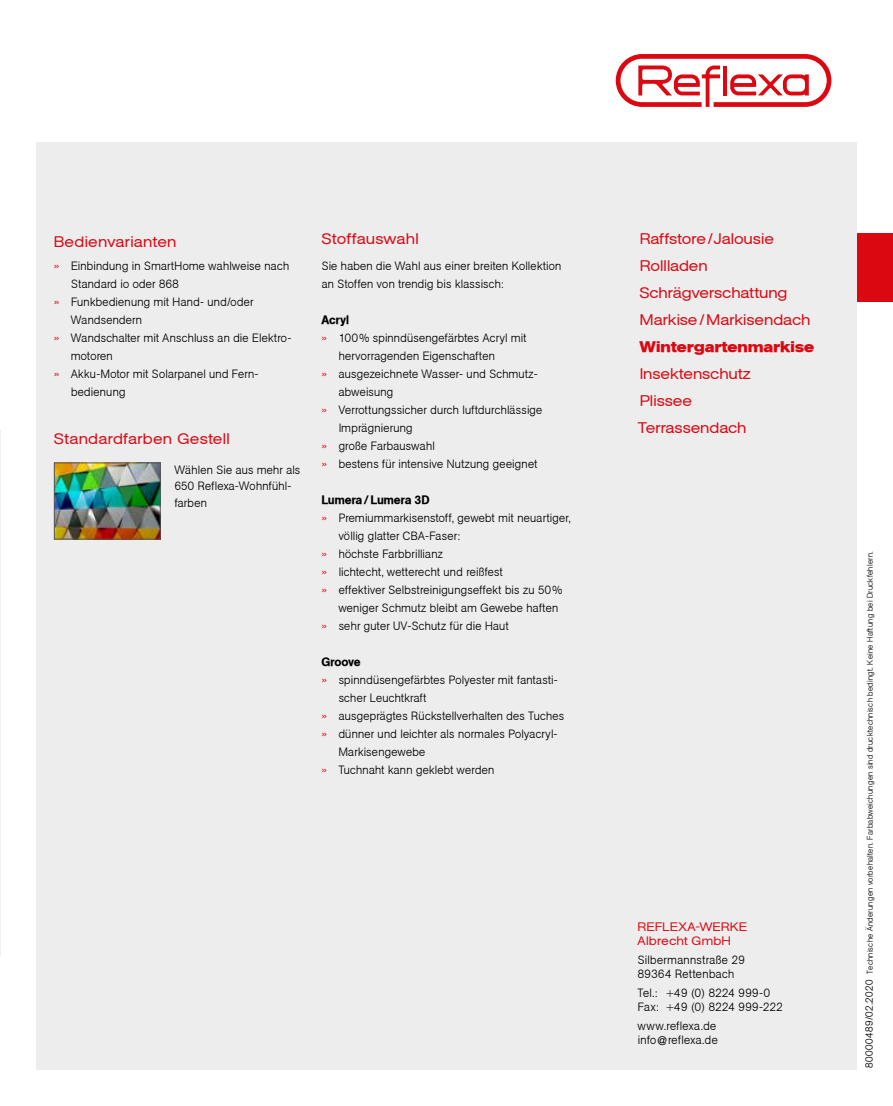
<style>
.page{position:relative;width:893px;height:1106px;background:#fff}
.page>*{position:absolute;margin:0;border:0;box-sizing:border-box;transform-origin:0 0}
.t1{font:15px/27px "Agba Extended Normal";letter-spacing:.015em;color:#db0812}
.t2{font:700 15px "Agba Extended";letter-spacing:.005em;color:#db0812}
.t3{font:700 12px/14.4px "Agba Small";letter-spacing:.01em;color:#000}
.t4{font:12px "Agba Medium Normal";letter-spacing:.01em;color:#000}
.t5{font:12px/14.4px "Agba Extended Normal";letter-spacing:.035em;color:#db0812}
.t6{font:700 8.25px "Agba Small";letter-spacing:.02em;color:#000}
.s1{color:#db0812}
.s2{font-size:10.5px}
</style>
<div class="page">
<div style="left:603px;top:234px;width:290px;height:68px;background:#db0812"></div>
<div style="left:36px;top:142px;width:821px;height:927px;background:#ededed"></div>
<svg style="left:616px;top:54px;width:215px;height:53px"></svg>
<img style="left:56px;top:465px;width:102px;height:72px">
<div style="left:54px;top:463px;width:106px;height:76px;border:1px solid #575756"></div>
<p class="t1" style="left:54px;top:229px;width:124px">Bedienvarianten</p>
<p class="t3" style="left:54px;top:259px;width:237px"><span class="s1">»</span> Einbindung in SmartHome wahlweise nach</p>
<p class="t3" style="left:71px;top:277px;width:109px">Standard io oder 868</p>
<p class="t3" style="left:54px;top:295px;width:201px"><span class="s1">»</span> Funkbedienung mit Hand- und/oder</p>
<p class="t3" style="left:71px;top:313px;width:72px">Wandsendern</p>
<p class="t3" style="left:54px;top:331px;width:239px"><span class="s1">»</span> Wandschalter mit Anschluss an die Elektro-</p>
<p class="t3" style="left:71px;top:349px;width:43px">motoren</p>
<p class="t3" style="left:54px;top:367px;width:206px"><span class="s1">»</span> Akku-Motor mit Solarpanel und Fern-</p>
<p class="t3" style="left:71px;top:385px;width:56px">bedienung</p>
<p class="t1" style="left:54px;top:426px;width:177px">Standardfarben Gestell</p>
<p class="t3" style="left:175px;top:461px;width:127px;line-height:16.5px">Wählen Sie aus mehr als<br>650 Reflexa-Wohnfühl&shy;farben</p>
<p class="t1" style="left:322px;top:226px;width:99px">Stoffauswahl</p>
<p class="t3" style="left:322px;top:257px;width:241px;line-height:18px">Sie haben die Wahl aus einer breiten Kollektion an Stoffen von trendig bis klassisch:</p>
<p class="t4" style="left:322px;top:315px;width:29px">Acryl</p>
<p class="t3" style="left:322px;top:331px;width:206px"><span class="s1">»</span> 100 % spinndüsengefärbtes Acryl mit</p>
<p class="t3" style="left:339px;top:349px;width:158px">hervorragenden Eigenschaften</p>
<p class="t3" style="left:322px;top:367px;width:218px"><span class="s1">»</span> ausgezeichnete Wasser- und Schmutz-</p>
<p class="t3" style="left:339px;top:385px;width:56px">abweisung</p>
<p class="t3" style="left:322px;top:403px;width:222px"><span class="s1">»</span> Verrottungssicher durch luftdurchlässige</p>
<p class="t3" style="left:339px;top:421px;width:76px">Imprägnierung</p>
<p class="t3" style="left:322px;top:439px;width:115px"><span class="s1">»</span> große Farbauswahl</p>
<p class="t3" style="left:322px;top:457px;width:217px"><span class="s1">»</span> bestens für intensive Nutzung geeignet</p>
<p class="t4" style="left:322px;top:495px;width:110px">Lumera / Lumera 3D</p>
<p class="t3" style="left:322px;top:511px;width:251px"><span class="s1">»</span> Premiummarkisenstoff, gewebt mit neuartiger,</p>
<p class="t3" style="left:339px;top:529px;width:123px">völlig glatter CBA-Faser:</p>
<p class="t3" style="left:322px;top:547px;width:123px"><span class="s1">»</span> höchste Farbbrillianz</p>
<p class="t3" style="left:322px;top:565px;width:183px"><span class="s1">»</span> lichtecht, wetterecht und reißfest</p>
<p class="t3" style="left:322px;top:583px;width:242px"><span class="s1">»</span> effektiver Selbstreinigungseffekt bis zu 50 %</p>
<p class="t3" style="left:339px;top:601px;width:221px">weniger Schmutz bleibt am Gewebe haften</p>
<p class="t3" style="left:322px;top:619px;width:189px"><span class="s1">»</span> sehr guter UV-Schutz für die Haut</p>
<p class="t4" style="left:322px;top:657px;width:40px">Groove</p>
<p class="t3" style="left:322px;top:673px;width:238px"><span class="s1">»</span> spinndüsengefärbtes Polyester mit fantasti-</p>
<p class="t3" style="left:339px;top:691px;width:89px">scher Leuchtkraft</p>
<p class="t3" style="left:322px;top:709px;width:244px"><span class="s1">»</span> ausgeprägtes Rückstellverhalten des Tuches</p>
<p class="t3" style="left:322px;top:727px;width:238px"><span class="s1">»</span> dünner und leichter als normales Polyacryl-</p>
<p class="t3" style="left:339px;top:745px;width:88px">Markisengewebe</p>
<p class="t3" style="left:322px;top:763px;width:174px"><span class="s1">»</span> Tuchnaht kann geklebt werden</p>
<p class="t1" style="left:640px;top:226px;width:172px">Raffstore / Jalousie<br>Rollladen<br>Schrägverschattung<br>Markise / Markisendach</p>
<p class="t2" style="left:640px;top:341px;width:176px">Wintergartenmarkise</p>
<p class="t1" style="left:638px;top:361px;width:114px">Insektenschutz<br>Plissee<br>Terrassendach</p>
<p class="t5" style="left:638px;top:920px;width:111px">REFLEXA-WERKE<br>Albrecht GmbH</p>
<p class="t3" style="left:638px;top:952px;width:109px">Silbermannstraße 29<br>89364 Rettenbach</p>
<p class="t3" style="left:638px;top:985px;width:147px">Tel.: +49 (0) 8224 999-0<br>Fax: +49 (0) 8224 999-222</p>
<p class="t3" style="left:638px;top:1018px;width:82px">www.reflexa.de info@reflexa.de</p>
<p class="t6" style="left:866px;top:1067px;width:518px;rotate:-90deg"><span class="s2">80000489/02.2020</span> Technische Änderungen vorbehalten. Farbabweichungen sind drucktechnisch bedingt. Keine Haftung bei Druckfehlern.</p>
</div>
